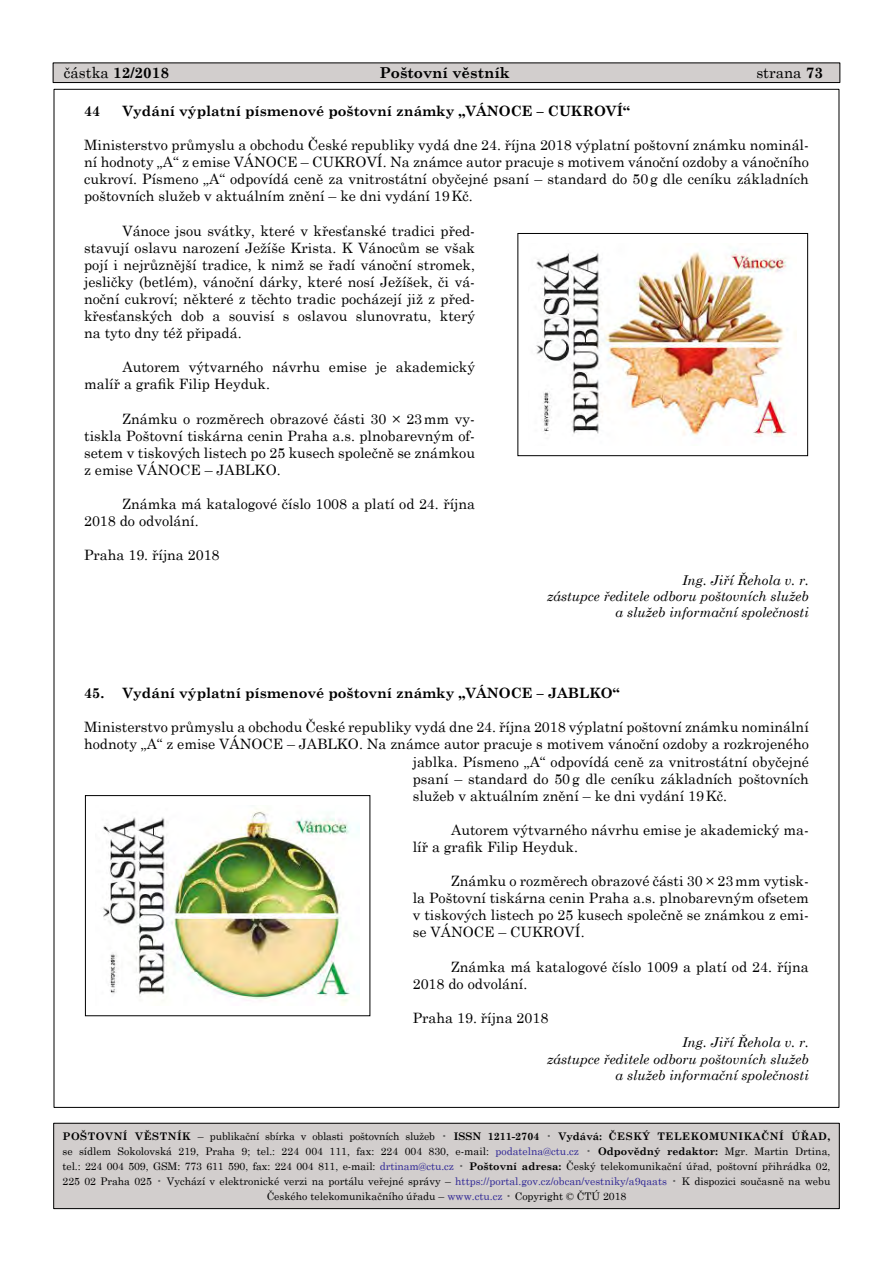
<style>
.page{position:relative;width:893px;height:1263px;background:#fff}
.page>*{position:absolute;margin:0;border:0;box-sizing:border-box;transform-origin:0 0}
.t1{font:700 15px "Century Schoolbook";color:#000}
.t2{font:15px "Century Schoolbook";color:#000}
.t3{font:14.25px/17.1px "Century Schoolbook";color:#000;text-align:justify}
.t4{font:700 14.25px "Century Schoolbook";color:#000}
.t5{font:italic 13.5px/16.2px "Century Schoolbook";color:#000;text-align:right}
.t6{font:10.5px/15px "Century Schoolbook";color:#000;text-align:center}
.s1{font-weight:400}
.s2{font-weight:700}
.s3{color:#666}
.s4{color:#302795}
</style>
<div class="page">
<div style="left:53px;top:63px;width:787px;height:20px;background:#d2cecd"></div>
<div style="left:53px;top:63px;width:787px;height:20px;border:1px solid #000"></div>
<img style="left:536px;top:249px;width:252px;height:188px">
<div style="left:518px;top:233px;width:290px;height:223px;border:1px solid #000"></div>
<img style="left:103px;top:809px;width:256px;height:196px">
<div style="left:85px;top:795px;width:285px;height:221px;border:1px solid #000"></div>
<div style="left:54px;top:1123px;width:785px;height:85px;background:#d2cecd"></div>
<div style="left:53px;top:1123px;width:787px;height:86px;border:1px solid #000"></div>
<p class="t1" style="left:64px;top:61px;width:107px"><span class="s1">částka</span> 12/2018</p>
<p class="t1" style="left:379px;top:61px;width:132px">Poštovní věstník</p>
<p class="t2" style="left:756px;top:60px;width:68px">strana <span class="s2">73</span></p>
<p class="t4" style="left:84px;top:100px;width:18px">44</p>
<p class="t4" style="left:122px;top:100px;width:509px">Vydání výplatní písmenové poštovní známky „VÁNOCE – CUKROVÍ“</p>
<p class="t3" style="left:84px;top:135px;width:726px">Ministerstvo průmyslu a obchodu České republiky vydá dne 24. října 2018 výplatní poštovní známku nominál&shy;ní hodnoty „A“ z emise VÁNOCE – CUKROVÍ. Na známce autor pracuje s motivem vánoční ozdoby a vánočního cukroví. Písmeno „A“ odpovídá ceně za vnitrostátní obyčejné psaní – standard do 50g dle ceníku základních poštovních služeb v aktuálním znění – ke dni vydání 19Kč.</p>
<p class="t3" style="left:84px;top:221px;width:392px;text-indent:38px">Vánoce jsou svátky, které v křesťanské tradici před&shy;stavují oslavu narození Ježíše Krista. K Vánocům se však pojí i nejrůznější tradice, k nimž se řadí vánoční stromek, jesličky (betlém), vánoční dárky, které nosí Ježíšek, či vá&shy;noční cukroví; některé z těchto tradic pocházejí již z před&shy;křesťanských dob a souvisí s oslavou slunovratu, který na tyto dny též připadá.</p>
<p class="t3" style="left:84px;top:357px;width:392px;text-indent:38px">Autorem výtvarného návrhu emise je akademický malíř a grafik Filip Heyduk.</p>
<p class="t3" style="left:84px;top:409px;width:392px;text-indent:38px">Známku o rozměrech obrazové části 30 × 23mm vy&shy;tiskla Poštovní tiskárna cenin Praha a.s. plnobarevným of&shy;setem v tiskových listech po 25 kusech společně se známkou z emise VÁNOCE – JABLKO.</p>
<p class="t3" style="left:84px;top:494px;width:392px;text-indent:38px">Známka má katalogové číslo 1008 a platí od 24. října<br>2018 do odvolání.</p>
<p class="t3" style="left:84px;top:545px;width:137px">Praha 19. října 2018</p>
<p class="t5" style="left:547px;top:571px;width:263px">Ing. Jiří Řehola v. r.<br>zástupce ředitele odboru poštovních služeb a služeb informační společnosti</p>
<p class="t4" style="left:84px;top:682px;width:537px">45. Vydání výplatní písmenové poštovní známky „VÁNOCE – JABLKO“</p>
<p class="t3" style="left:84px;top:717px;width:726px">Ministerstvo průmyslu a obchodu České republiky vydá dne 24. října 2018 výplatní poštovní známku nominální</p>
<p class="t3" style="left:84px;top:734px;width:726px">hodnoty „A“ z emise VÁNOCE – JABLKO. Na známce autor pracuje s motivem vánoční ozdoby a rozkrojeného</p>
<p class="t3" style="left:413px;top:752px;width:397px">jablka. Písmeno „A“ odpovídá ceně za vnitrostátní obyčejné</p>
<p class="t3" style="left:413px;top:769px;width:397px">psaní – standard do 50g dle ceníku základních poštovních</p>
<p class="t3" style="left:413px;top:786px;width:316px">služeb v aktuálním znění – ke dni vydání 19Kč.</p>
<p class="t3" style="left:413px;top:820px;width:397px;text-indent:38px">Autorem výtvarného návrhu emise je akademický ma&shy;líř a grafik Filip Heyduk.</p>
<p class="t3" style="left:413px;top:871px;width:397px;text-indent:38px">Známku o rozměrech obrazové části 30 × 23mm vytisk&shy;la Poštovní tiskárna cenin Praha a.s. plnobarevným ofsetem v tiskových listech po 25 kusech společně se známkou z emi&shy;se VÁNOCE – CUKROVÍ.</p>
<p class="t3" style="left:413px;top:956px;width:397px;text-indent:38px">Známka má katalogové číslo 1009 a platí od 24. října<br>2018 do odvolání.</p>
<p class="t3" style="left:413px;top:1008px;width:137px">Praha 19. října 2018</p>
<p class="t5" style="left:547px;top:1034px;width:263px">Ing. Jiří Řehola v. r.<br>zástupce ředitele odboru poštovních služeb a služeb informační společnosti</p>
<p class="t6" style="left:63px;top:1128px;width:769px"><span class="s2">POŠTOVNÍ VĚSTNÍK</span> – publikační sbírka v oblasti poštovních služeb <span class="s3">•</span> <span class="s2">ISSN 1211-2704</span> <span class="s3">•</span> <span class="s2">Vydává: ČESKÝ TELEKOMUNIKAČNÍ ÚŘAD, </span>se sídlem Sokolovská 219, Praha 9; tel.: 224 004 111, fax: 224 004 830, e-mail: <span class="s4">podatelna@ctu.cz</span> <span class="s3">•</span> <span class="s2">Odpovědný redaktor:</span> Mgr. Martin Drtina, tel.: 224 004 509, GSM: 773 611 590, fax: 224 004 811, e-mail: <span class="s4">drtinam@ctu.cz</span> <span class="s3">•</span> <span class="s2">Poštovní adresa:</span> Český telekomunikační úřad, poštovní přihrádka 02, 225 02 Praha 025 <span class="s3">•</span> Vychází v elektronické verzi na portálu veřejné správy – <span class="s4">https://portal.gov.cz/obcan/vestniky/a9qaats</span> <span class="s3">•</span> K dispozici současně na webu Českého telekomunikačního úřadu – <span class="s4">www.ctu.cz</span> <span class="s3">•</span> Copyright © ČTÚ 2018</p>
</div>
